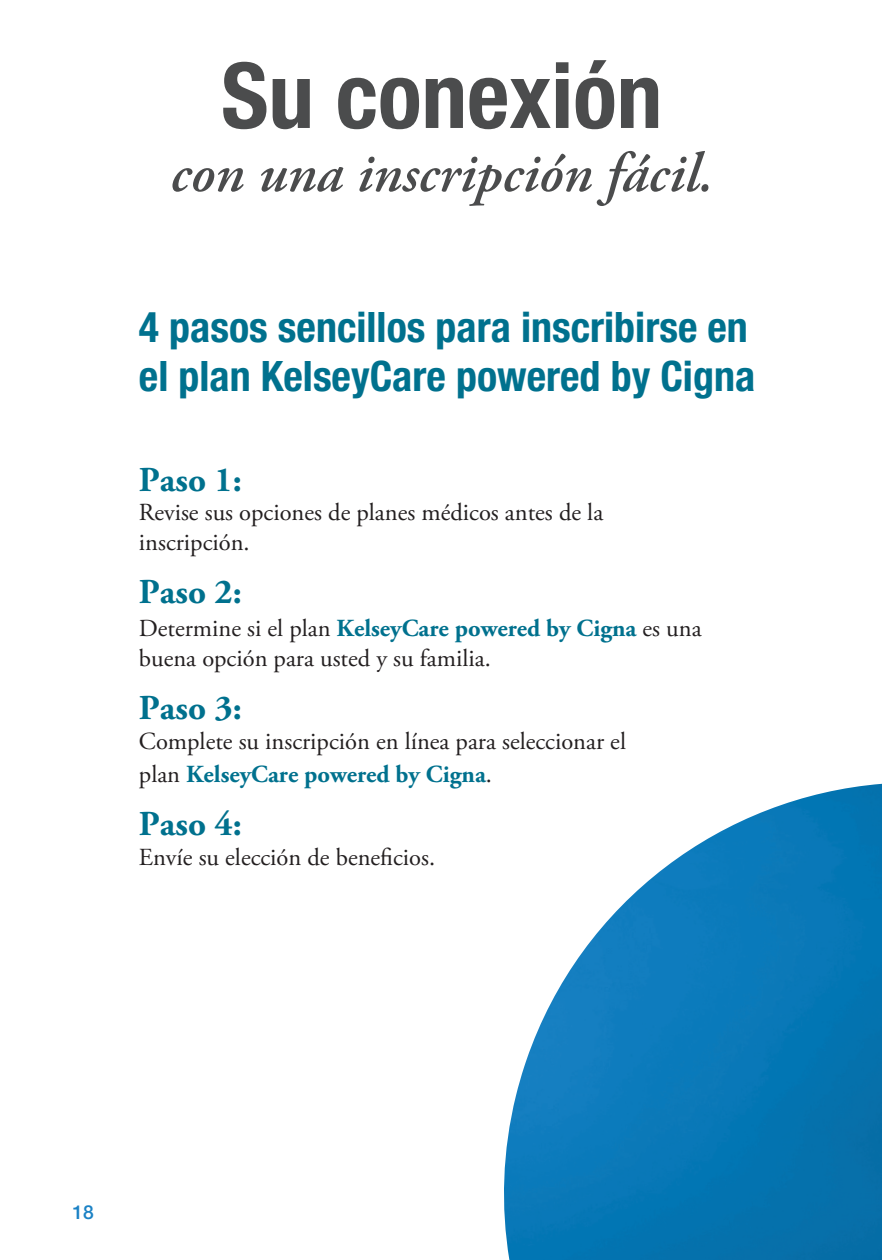
<style>
.page{position:relative;width:882px;height:1260px;background:#fff}
.page>*{position:absolute;margin:0;border:0;box-sizing:border-box;transform-origin:0 0}
.t1{font:700 condensed 91px "Helvetica Neue LT Std";color:#4b4c4d}
.t2{font:italic 600 56px "Adobe Garamond Pro";color:#4b4c4d}
.t3{font:700 condensed 42px/49px "Helvetica Neue LT Std";color:#00718e}
.t4{font:700 35px "Adobe Garamond Pro";color:#00718e}
.t5{font:24.5px/29.4px "Adobe Garamond Pro";color:#231f20}
.t6{font:500 19.25px "Helvetica Neue LT Std";color:#1b82c5}
.s1{font-weight:700;color:#00718e}
</style>
<div class="page">
<img style="left:504px;top:784px;width:378px;height:476px">
<img style="left:792px;top:1205px;width:19px;height:14px">
<h1 class="t1" style="left:221px;top:41px;width:443px">Su conexión</h1>
<h2 class="t2" style="left:170px;top:141px;width:545px">con una inscripción fácil.</h2>
<h3 class="t3" style="left:139px;top:302px;width:618px">4 pasos sencillos para inscribirse en el plan KelseyCare powered by Cigna</h3>
<h3 class="t4" style="left:139px;top:459px;width:104px">Paso 1:</h3>
<p class="t5" style="left:139px;top:499px;width:466px">Revise sus opciones de planes médicos antes de la inscripción.</p>
<h3 class="t4" style="left:139px;top:572px;width:104px">Paso 2:</h3>
<p class="t5" style="left:139px;top:615px;width:564px">Determine si el plan <span class="s1">KelseyCare powered by Cigna</span> es una buena opción para usted y su familia.</p>
<h3 class="t4" style="left:139px;top:688px;width:104px">Paso 3:</h3>
<p class="t5" style="left:139px;top:725px;width:489px;line-height:33.2px">Complete su inscripción en línea para seleccionar el plan <span class="s1">KelseyCare powered by Cigna</span>.</p>
<h3 class="t4" style="left:139px;top:804px;width:104px">Paso 4:</h3>
<p class="t5" style="left:139px;top:843px;width:298px">Envíe su elección de beneficios.</p>
<p class="t6" style="left:72px;top:1200px;width:23px">18</p>
</div>
